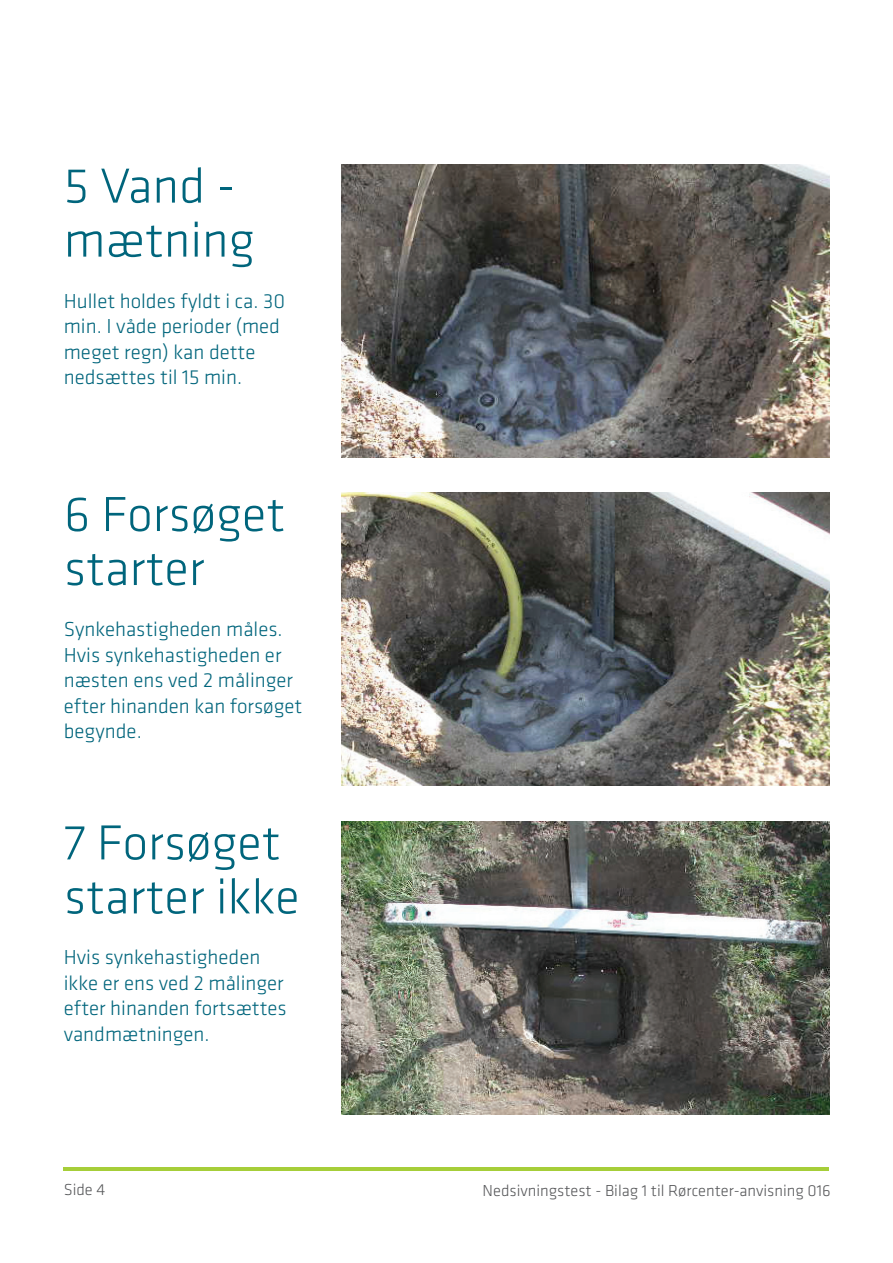
<style>
.page{position:relative;width:893px;height:1263px;background:#fff}
.page>*{position:absolute;margin:0;border:0;box-sizing:border-box;transform-origin:0 0}
.t1{font:300 51px/54px "Klavika Basic";color:#00657c}
.t2{font:300 21px/25.5px "Klavika Basic";color:#00657c}
.t3{font:300 16.5px "Klavika Basic";color:#57585a}
</style>
<div class="page">
<hr style="left:64px;top:1167px;width:765px;height:3px;background:#a6ce39">
<img style="left:342px;top:164px;width:488px;height:293px">
<img style="left:342px;top:493px;width:488px;height:293px">
<img style="left:342px;top:821px;width:488px;height:293px">
<h1 class="t1" style="left:64px;top:158px;width:192px">5 Vand - mætning</h1>
<p class="t2" style="left:64px;top:288px;width:223px">Hullet holdes fyldt i ca. 30 min. I våde perioder (med meget regn) kan dette nedsættes til 15 min.</p>
<h1 class="t1" style="left:64px;top:487px;width:223px">6 Forsøget starter</h1>
<p class="t2" style="left:64px;top:616px;width:240px">Synkehastigheden måles.<br>Hvis synkehastigheden er næsten ens ved 2 målinger efter hinanden kan forsøget begynde.</p>
<h1 class="t1" style="left:64px;top:815px;width:237px">7 Forsøget starter ikke</h1>
<p class="t2" style="left:64px;top:944px;width:224px">Hvis synkehastigheden ikke er ens ved 2 målinger efter hinanden fortsættes vandmætningen.</p>
<p class="t3" style="left:64px;top:1179px;width:43px">Side 4</p>
<p class="t3" style="left:483px;top:1180px;width:350px">Nedsivningstest - Bilag 1 til Rørcenter-anvisning 016</p>
</div>
